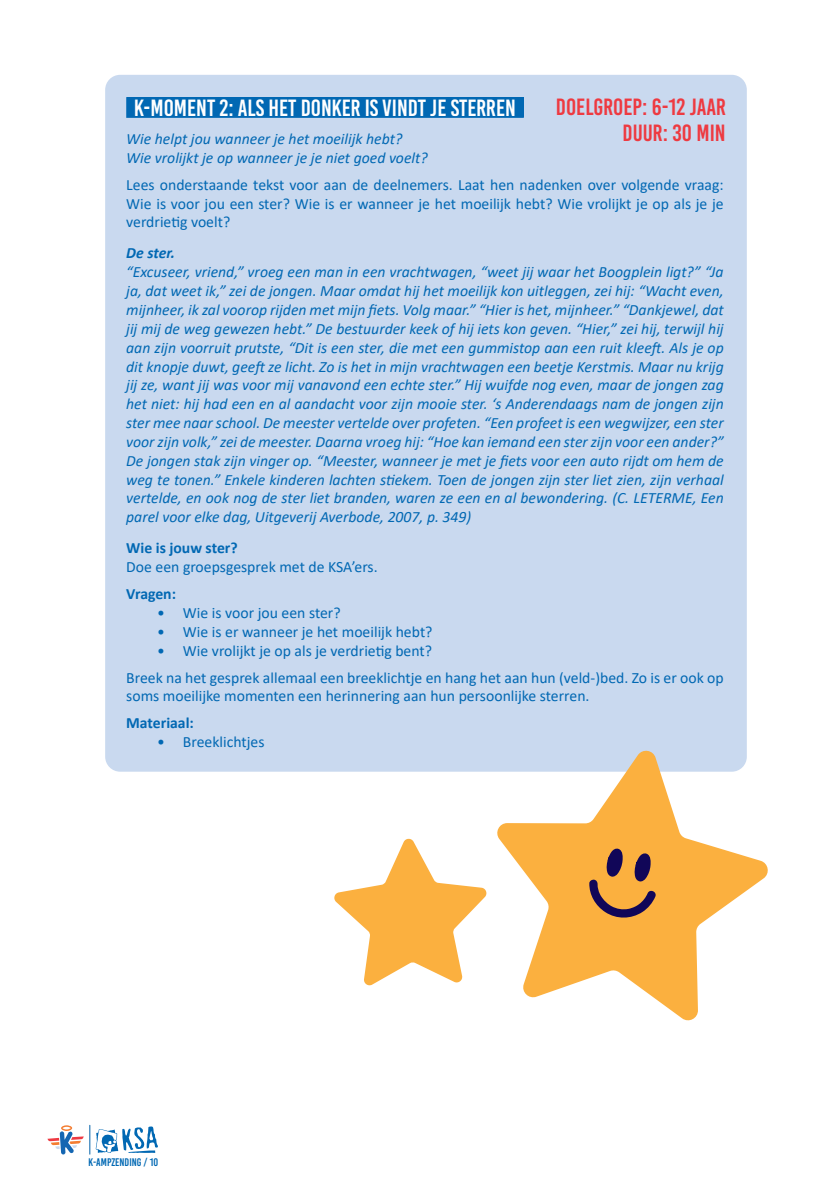
<style>
.page{position:relative;width:840px;height:1191px;background:#fff}
.page>*{position:absolute;margin:0;border:0;box-sizing:border-box;transform-origin:0 0}
.t1{font:23.4px "Bebas Kai";color:#fff}
.t2{font:23.4px "Bebas Kai";color:#ee3a41}
.t3{font:italic 15.8px/18.8px "Calibri";color:#0168b3;text-align:justify}
.t4{font:15.8px/18.8px "Calibri";color:#0168b3;text-align:justify}
.t5{font:700 15.8px "Calibri";color:#0168b3}
.t6{font:italic 700 15.8px "Calibri";letter-spacing:-.005em;color:#0168b3}
.t7{font:11px "Bebas Kai";color:#0168b3}
</style>
<div class="page">
<svg style="left:96px;top:1126px;width:62px;height:27px"></svg>
<svg style="left:47px;top:1124px;width:43px;height:31px"></svg>
<div style="left:105px;top:75px;width:641px;height:696px;background:#c9d9ef;border-radius:15px"></div>
<div style="left:127px;top:98px;width:395px;height:19px;background:#0168b3"></div>
<div style="left:126px;top:97px;width:397px;height:21px;border:2px solid #0168b3"></div>
<svg style="left:334px;top:838px;width:153px;height:148px"></svg>
<svg style="left:494px;top:748px;width:274px;height:273px"></svg>
<svg style="left:588px;top:847px;width:69px;height:72px"></svg>
<p class="t2" style="left:555px;top:94px;width:171px">DOELGROEP: 6-12 JAAR</p>
<p class="t2" style="left:622px;top:120px;width:104px">DUUR: 30 MIN</p>
<p class="t1" style="left:134px;top:96px;width:383px">K-MOMENT 2: ALS HET DONKER IS VINDT JE STERREN</p>
<p class="t3" style="left:126px;top:129px;width:277px">Wie helpt jou wanneer je het moeilijk hebt?</p>
<p class="t3" style="left:126px;top:147px;width:303px">Wie vrolijkt je op wanneer je je niet goed voelt?</p>
<p class="t4" style="left:126px;top:175px;width:598px">Lees onderstaande tekst voor aan de deelnemers. Laat hen nadenken over volgende vraag:<br>Wie is voor jou een ster? Wie is er wanneer je het moeilijk hebt? Wie vrolijkt je op als je je verdrietig voelt?</p>
<p class="t6" style="left:126px;top:242px;width:50px">De ster.</p>
<p class="t3" style="left:126px;top:262px;width:598px">“Excuseer, vriend,” vroeg een man in een vrachtwagen, “weet jij waar het Boogplein ligt?” “Ja ja, dat weet ik,” zei de jongen. Maar omdat hij het moeilijk kon uitleggen, zei hij: “Wacht even, mijnheer, ik zal voorop rijden met mijn fiets. Volg maar.” “Hier is het, mijnheer.” “Dankjewel, dat jij mij de weg gewezen hebt.” De bestuurder keek of hij iets kon geven. “Hier,” zei hij, terwijl hij aan zijn voorruit prutste, “Dit is een ster, die met een gummistop aan een ruit kleeft. Als je op dit knopje duwt, geeft ze licht. Zo is het in mijn vrachtwagen een beetje Kerstmis. Maar nu krijg jij ze, want jij was voor mij vanavond een echte ster.” Hij wuifde nog even, maar de jongen zag het niet: hij had een en al aandacht voor zijn mooie ster. ‘s Anderendaags nam de jongen zijn ster mee naar school. De meester vertelde over profeten. “Een profeet is een wegwijzer, een ster voor zijn volk,” zei de meester. Daarna vroeg hij: “Hoe kan iemand een ster zijn voor een ander?” De jongen stak zijn vinger op. “Meester, wanneer je met je fiets voor een auto rijdt om hem de weg te tonen.” Enkele kinderen lachten stiekem. Toen de jongen zijn ster liet zien, zijn verhaal vertelde, en ook nog de ster liet branden, waren ze een en al bewondering. (C. LETERME, Een parel voor elke dag, Uitgeverij Averbode, 2007, p. 349)</p>
<p class="t5" style="left:126px;top:537px;width:113px">Wie is jouw ster?</p>
<p class="t4" style="left:126px;top:557px;width:253px">Doe een groepsgesprek met de KSA’ers.</p>
<p class="t5" style="left:126px;top:582px;width:51px">Vragen:</p>
<p class="t4" style="left:157px;top:603px;width:185px">• Wie is voor jou een ster?</p>
<p class="t4" style="left:157px;top:621px;width:277px">• Wie is er wanneer je het moeilijk hebt?</p>
<p class="t4" style="left:157px;top:640px;width:276px">• Wie vrolijkt je op als je verdrietig bent?</p>
<p class="t4" style="left:126px;top:667px;width:598px">Breek na het gesprek allemaal een breeklichtje en hang het aan hun (veld-)bed. Zo is er ook op soms moeilijke momenten een herinnering aan hun persoonlijke sterren.</p>
<p class="t5" style="left:126px;top:712px;width:69px">Materiaal:</p>
<p class="t4" style="left:157px;top:732px;width:109px">• Breeklichtjes</p>
<p class="t7" style="left:89px;top:1156px;width:71px">K-AMPZENDING / 10</p>
</div>
